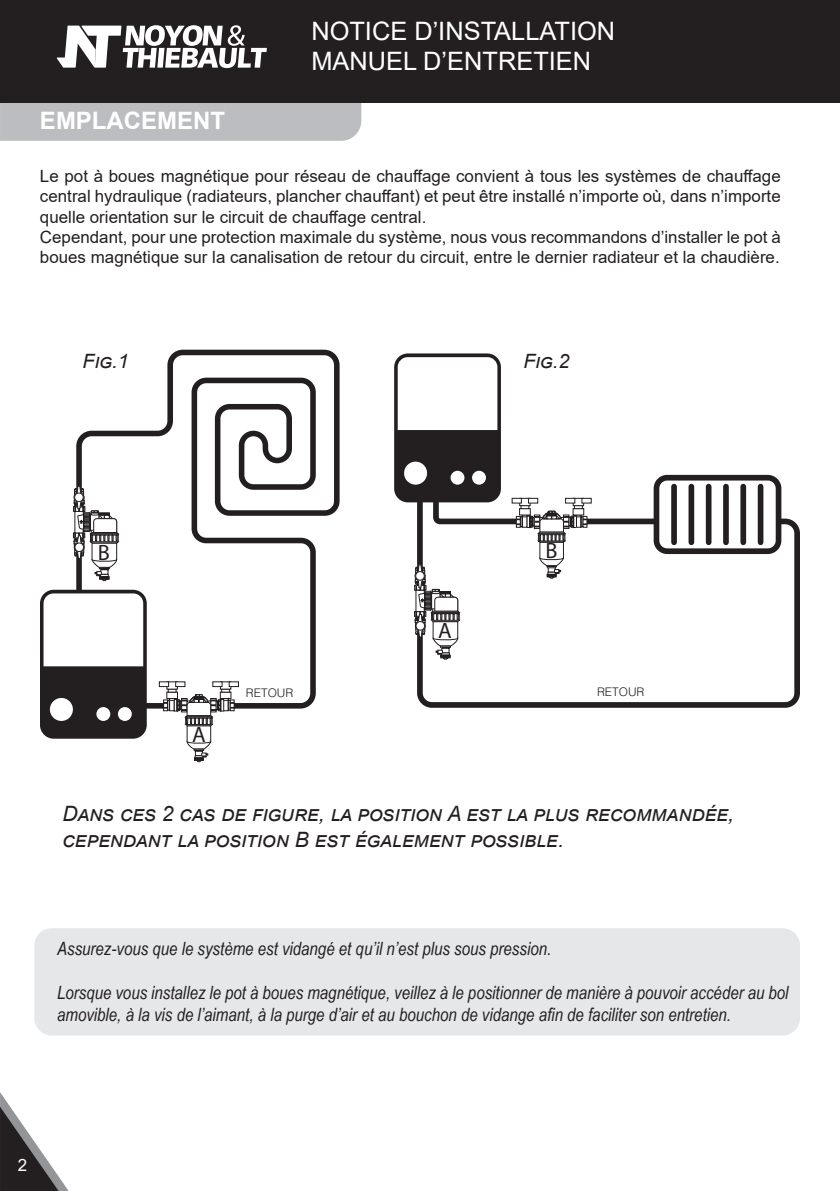
<style>
.page{position:relative;width:840px;height:1191px;background:#fff}
.page>*{position:absolute;margin:0;border:0;box-sizing:border-box;transform-origin:0 0}
.t1{font:25.4px/30.4px "Arial";color:#fff}
.t2{font:700 24px "Arial";color:#fff}
.t3{font:22.2px "Myriad Pro";color:#231f20}
.t4{font:italic 21.2px/25.4px "Arial";color:#231f20}
.t5{font:italic 19.8px "Arial";color:#231f20}
.t6{font:italic 18.4px/22px "Arial Narrow";color:#231f20}
.t7{font:17px/20.2px "Arial";color:#231f20}
.t8{font:17px "Arial";color:#fff}
.t9{font:300 11.8px "Helvetica LT Std";color:#231f20}
</style>
<div class="page">
<svg style="left:0;top:1092px;width:69px;height:99px"></svg>
<div style="left:0;top:102px;width:361px;height:39px;background:#bcbdc0"></div>
<div style="left:0;top:0;width:839px;height:102px;background:#231f20"></div>
<svg style="left:56px;top:25px;width:211px;height:43px"></svg>
<div style="left:34px;top:928px;width:765px;height:107px;background:#e6e7e9;border-radius:17px"></div>
<svg style="left:73px;top:349px;width:267px;height:360px"></svg>
<svg style="left:73px;top:486px;width:46px;height:95px"></svg>
<div style="left:220px;top:681px;width:11px;height:8px;border:1px solid #231f20"></div>
<div style="left:212px;top:681px;width:10px;height:6px;border:1px solid #231f20"></div>
<div style="left:229px;top:681px;width:9px;height:6px;border:1px solid #231f20"></div>
<div style="left:175px;top:681px;width:10px;height:6px;border:1px solid #231f20"></div>
<div style="left:159px;top:681px;width:10px;height:6px;border:1px solid #231f20"></div>
<svg style="left:159px;top:682px;width:79px;height:80px"></svg>
<div style="left:40px;top:590px;width:107px;height:148px;background:#231f20;border-radius:14px"></div>
<div style="left:43px;top:593px;width:100px;height:73px;background:#fff"></div>
<div style="left:50px;top:698px;width:23px;height:23px;background:#fff;border-radius:50%"></div>
<div style="left:96px;top:707px;width:14px;height:14px;background:#fff;border-radius:50%"></div>
<div style="left:118px;top:707px;width:14px;height:14px;background:#fff;border-radius:50%"></div>
<svg style="left:414px;top:479px;width:386px;height:229px"></svg>
<svg style="left:574px;top:500px;width:7px;height:4px"></svg>
<div style="left:572px;top:498px;width:11px;height:8px;border:1px solid #231f20"></div>
<div style="left:565px;top:498px;width:9px;height:5px;background:#fff"></div>
<div style="left:565px;top:498px;width:9px;height:5px;border:1px solid #231f20"></div>
<div style="left:581px;top:498px;width:10px;height:5px;background:#fff"></div>
<div style="left:581px;top:498px;width:10px;height:5px;border:1px solid #231f20"></div>
<div style="left:519px;top:498px;width:11px;height:7px;background:#fff"></div>
<div style="left:519px;top:498px;width:11px;height:8px;border:1px solid #231f20"></div>
<div style="left:528px;top:498px;width:9px;height:5px;background:#fff"></div>
<div style="left:528px;top:498px;width:9px;height:5px;border:1px solid #231f20"></div>
<div style="left:512px;top:498px;width:9px;height:5px;background:#fff"></div>
<div style="left:511px;top:498px;width:10px;height:5px;border:1px solid #231f20"></div>
<svg style="left:516px;top:505px;width:71px;height:74px"></svg>
<svg style="left:414px;top:564px;width:46px;height:96px"></svg>
<div style="left:394px;top:353px;width:106px;height:149px;background:#231f20;border-radius:14px"></div>
<div style="left:397px;top:357px;width:100px;height:73px;background:#fff"></div>
<div style="left:404px;top:461px;width:23px;height:23px;background:#fff;border-radius:50%"></div>
<div style="left:450px;top:471px;width:14px;height:13px;background:#fff;border-radius:50%"></div>
<div style="left:472px;top:471px;width:13px;height:13px;background:#fff;border-radius:50%"></div>
<div style="left:656px;top:478px;width:122px;height:73px;background:#fff;border-radius:11px"></div>
<div style="left:653px;top:475px;width:128px;height:79px;border:6px solid #231f20;border-radius:11px"></div>
<svg style="left:671px;top:486px;width:5px;height:56px"></svg>
<div style="left:688px;top:486px;width:5px;height:56px;background:#231f20"></div>
<div style="left:705px;top:486px;width:6px;height:56px;background:#231f20"></div>
<svg style="left:723px;top:486px;width:5px;height:56px"></svg>
<div style="left:740px;top:486px;width:5px;height:56px;background:#231f20"></div>
<div style="left:757px;top:486px;width:6px;height:56px;background:#231f20"></div>
<h2 class="t2" style="left:40px;top:104px;width:187px">EMPLACEMENT</h2>
<h1 class="t1" style="left:311px;top:15px;width:305px">NOTICE D’INSTALLATION<br>MANUEL D’ENTRETIEN</h1>
<p class="t7" style="left:40px;top:166px;width:741px">Le pot à boues magnétique pour réseau de chauffage convient à tous les systèmes de chauffage central hydraulique (radiateurs, plancher chauffant) et peut être installé n’importe où, dans n’importe quelle orientation sur le circuit de chauffage central.<br>Cependant, pour une protection maximale du système, nous vous recommandons d’installer le pot à boues magnétique sur la canalisation de retour du circuit, entre le dernier radiateur et la chaudière.</p>
<p class="t5" style="left:83px;top:348px;width:48px">Fig.1</p>
<p class="t5" style="left:523px;top:348px;width:48px">Fig.2</p>
<h3 class="t3" style="left:98px;top:539px;width:14px">B</h3>
<h3 class="t3" style="left:192px;top:720px;width:15px">A</h3>
<p class="t9" style="left:246px;top:685px;width:49px">RETOUR</p>
<h3 class="t3" style="left:438px;top:617px;width:15px">A</h3>
<h3 class="t3" style="left:545px;top:537px;width:14px">B</h3>
<p class="t9" style="left:596px;top:684px;width:49px">RETOUR</p>
<p class="t4" style="left:62px;top:801px;width:672px">Dans ces 2 cas de figure, la position A est la plus recommandée, cependant la position B est également possible.</p>
<p class="t6" style="left:57px;top:937px;width:495px">Assurez-vous que le système est vidangé et qu’il n’est plus sous pression.</p>
<p class="t6" style="left:57px;top:981px;width:732px">Lorsque vous installez le pot à boues magnétique, veillez à le positionner de manière à pouvoir accéder au bol amovible, à la vis de l’aimant, à la purge d’air et au bouchon de vidange afin de faciliter son entretien.</p>
<p class="t8" style="left:18px;top:1153px;width:11px">2</p>
</div>
